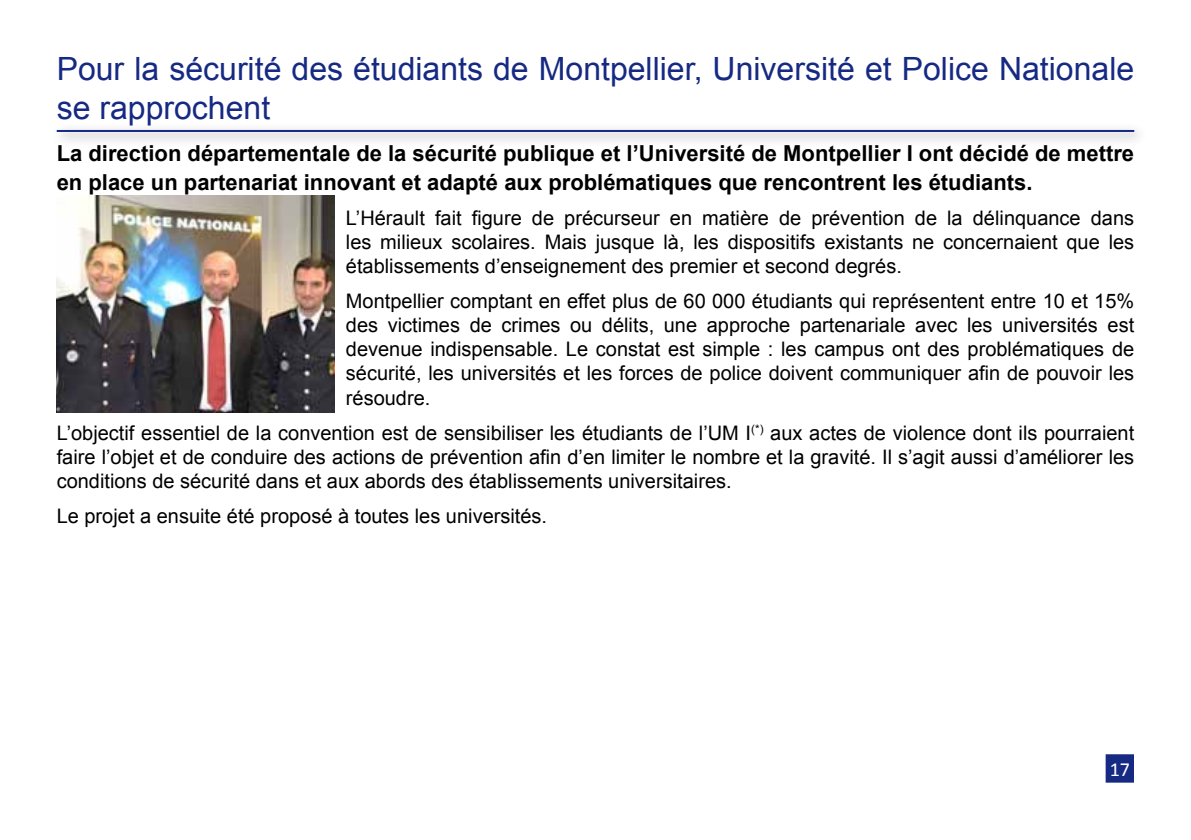
<style>
.page{position:relative;width:1191px;height:840px;background:#fff}
.page>*{position:absolute;margin:0;border:0;box-sizing:border-box;transform-origin:0 0}
.t1{font:32px/38.4px "Arial";color:#162983}
.t2{font:700 22px/28.8px "Arial";color:#000}
.t3{font:20px/24px "Arial";color:#000;text-align:justify}
.t4{font:20px "Calibri";color:#fff}
</style>
<div class="page">
<div style="left:51px;top:123px;width:1097px;height:24px;background:#f5f5f5"></div>
<hr style="left:57px;top:130px;width:1077px;height:2px;background:#162983">
<div style="left:1106px;top:754px;width:27px;height:27px;background:#162983"></div>
<div style="left:1105px;top:753px;width:29px;height:29px;border:2px solid #162983"></div>
<img style="left:57px;top:196px;width:277px;height:216px">
<h1 class="t1" style="left:57px;top:50px;width:1079px">Pour la sécurité des étudiants de Montpellier, Université et Police Nationale se rapprochent</h1>
<p class="t2" style="left:57px;top:139px;width:1079px">La direction départementale de la sécurité publique et l’Université de Montpellier I ont décidé de mettre en place un partenariat innovant et adapté aux problématiques que rencontrent les étudiants.</p>
<p class="t3" style="left:346px;top:206px;width:790px">L’Hérault fait figure de précurseur en matière de prévention de la délinquance dans les milieux scolaires. Mais jusque là, les dispositifs existants ne concernaient que les établissements d’enseignement des premier et second degrés.</p>
<p class="t3" style="left:346px;top:289px;width:790px">Montpellier comptant en effet plus de 60 000 étudiants qui représentent entre 10 et 15% des victimes de crimes ou délits, une approche partenariale avec les universités est devenue indispensable. Le constat est simple : les campus ont des problématiques de sécurité, les universités et les forces de police doivent communiquer afin de pouvoir les résoudre.</p>
<p class="t3" style="left:57px;top:421px;width:1079px">L’objectif essentiel de la convention est de sensibiliser les étudiants de l’UM I<sup>(*)</sup> aux actes de violence dont ils pourraient faire l’objet et de conduire des actions de prévention afin d’en limiter le nombre et la gravité. Il s’agit aussi d’améliorer les conditions de sécurité dans et aux abords des établissements universitaires.</p>
<p class="t3" style="left:57px;top:504px;width:492px">Le projet a ensuite été proposé à toutes les universités.</p>
<p class="t4" style="left:1109px;top:756px;width:22px">17</p>
</div>
